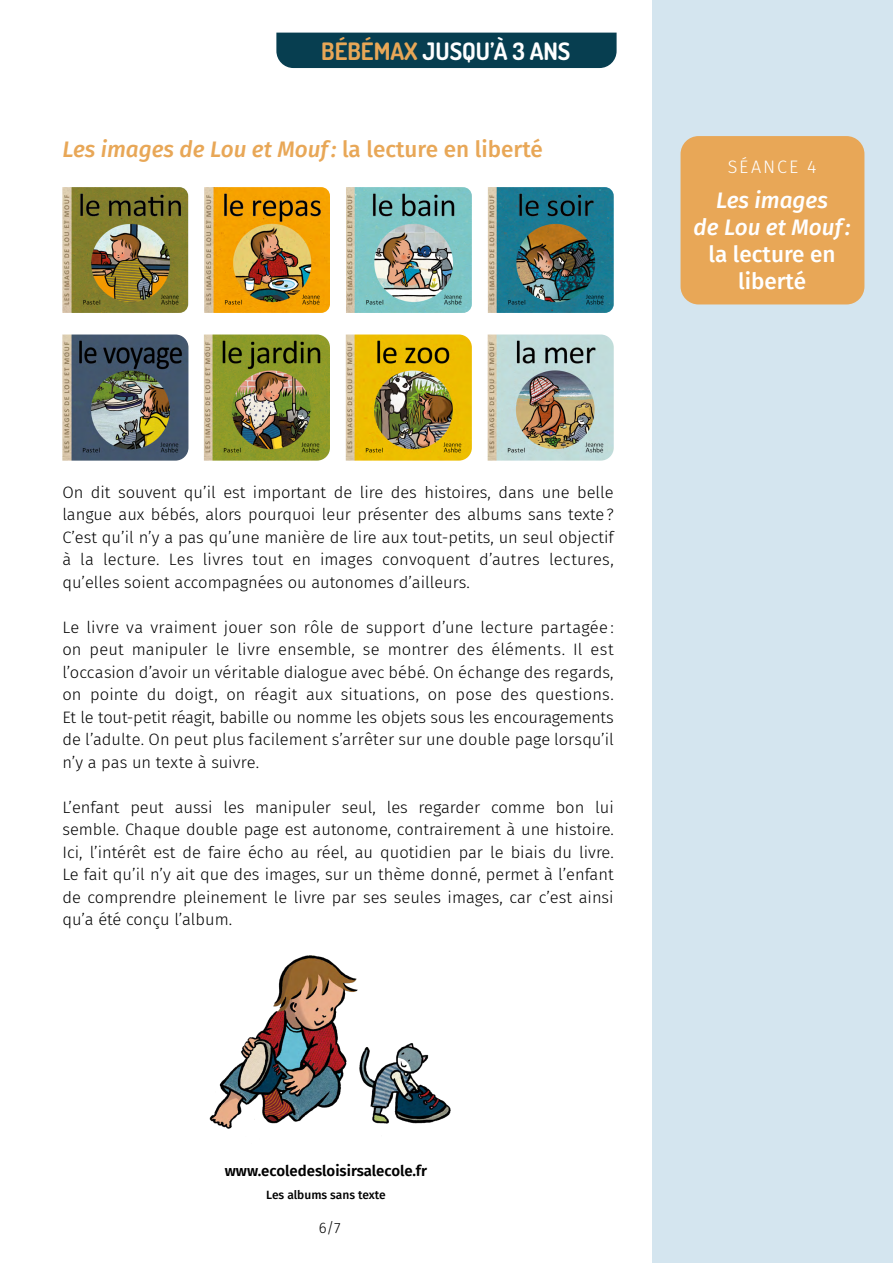
<style>
.page{position:relative;width:893px;height:1263px;background:#fff}
.page>*{position:absolute;margin:0;border:0;box-sizing:border-box;transform-origin:0 0}
.t1{font:700 24px "Dosis";color:#fff}
.t2{font:italic 500 22.5px "Fira Sans";color:#e8a757}
.t3{font:italic 500 22.5px/27px "Fira Sans";color:#fff;text-align:center}
.t4{font:500 22.5px/27px "Fira Sans";color:#fff;text-align:center}
.t5{font:300 18px "Fira Sans";letter-spacing:.11em;color:#fff}
.t6{font:300 16.5px/22.5px "Fira Sans";color:#000;text-align:justify}
.t7{font:600 15px "Fira Sans";color:#000}
.t8{font:300 15px "Fira Sans";color:#000}
.t9{font:500 12px "Fira Sans";color:#000}
.s1{color:#e8a757}
.s2{font-style:normal}
</style>
<div class="page">
<div style="left:652px;top:0;width:241px;height:1263px;background:#d4e5ef"></div>
<div style="left:276px;top:33px;width:341px;height:35px;background:#073e50"></div>
<div style="left:680px;top:136px;width:184px;height:168px;background:#e8a757;border-radius:18px"></div>
<img style="left:62px;top:187px;width:126px;height:126px">
<img style="left:204px;top:187px;width:126px;height:126px">
<img style="left:346px;top:187px;width:126px;height:126px">
<img style="left:488px;top:187px;width:126px;height:126px">
<img style="left:346px;top:334px;width:126px;height:127px">
<img style="left:62px;top:334px;width:126px;height:127px">
<img style="left:204px;top:334px;width:126px;height:127px">
<img style="left:488px;top:334px;width:126px;height:127px">
<img style="left:209px;top:955px;width:242px;height:174px">
<h1 class="t1" style="left:321px;top:35px;width:251px"><span class="s1">BÉBÉMAX</span> JUSQU’À 3 ANS</h1>
<h2 class="t2" style="left:62px;top:131px;width:482px">Les images de Lou et Mouf: <span class="s2">la lecture en liberté</span></h2>
<p class="t6" style="left:62px;top:481px;width:553px">On dit souvent qu’il est important de lire des histoires, dans une belle langue aux bébés, alors pourquoi leur présenter des albums sans texte?<br>C’est qu’il n’y a pas qu’une manière de lire aux tout-petits, un seul objectif à la lecture. Les livres tout en images convoquent d’autres lectures, qu’elles soient accompagnées ou autonomes d’ailleurs.</p>
<p class="t6" style="left:62px;top:616px;width:553px">Le livre va vraiment jouer son rôle de support d’une lecture partagée : on peut manipuler le livre ensemble, se montrer des éléments. Il est l’occasion d’avoir un véritable dialogue avec bébé. On échange des regards, on pointe du doigt, on réagit aux situations, on pose des questions.<br>Et le tout-petit réagit, babille ou nomme les objets sous les encouragements de l’adulte. On peut plus facilement s’arrêter sur une double page lorsqu’il n’y a pas un texte à suivre.</p>
<p class="t6" style="left:62px;top:796px;width:553px">L’enfant peut aussi les manipuler seul, les regarder comme bon lui semble. Chaque double page est autonome, contrairement à une histoire.<br>Ici, l’intérêt est de faire écho au réel, au quotidien par le biais du livre.<br>Le fait qu’il n’y ait que des images, sur un thème donné, permet à l’enfant de comprendre pleinement le livre par ses seules images, car c’est ainsi qu’a été conçu l’album.</p>
<p class="t5" style="left:728px;top:153px;width:90px">SÉANCE 4</p>
<h2 class="t3" style="left:694px;top:186px;width:158px">Les images<br>de Lou et Mouf:</h2>
<h2 class="t4" style="left:708px;top:240px;width:129px">la lecture en liberté</h2>
<p class="t7" style="left:225px;top:1159px;width:204px">www.ecoledesloisirsalecole.fr</p>
<p class="t9" style="left:266px;top:1185px;width:121px">Les albums sans texte</p>
<p class="t8" style="left:319px;top:1217px;width:23px">6/7</p>
</div>
